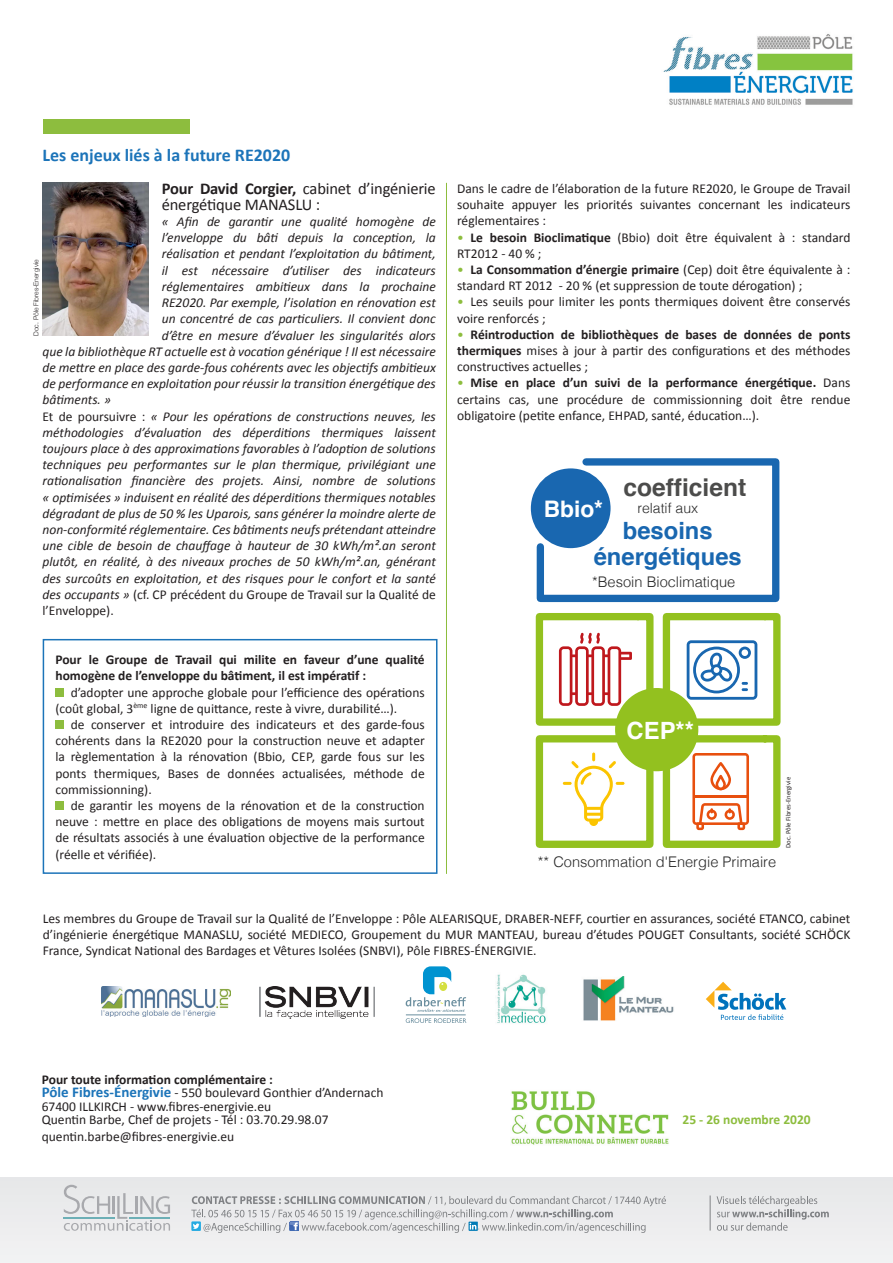
<style>
.page{position:relative;width:893px;height:1263px;background:#fff}
.page>*{position:absolute;margin:0;border:0;box-sizing:border-box;transform-origin:0 0}
.t1{font:700 24.6px "Helvetica";color:#4c4c4b}
.t2{font:700 23.85px/25.7px "Helvetica";color:#1967b0;text-align:center}
.t3{font:700 23.85px "Helvetica";color:#fff}
.t4{font:700 22.8px "Helvetica";color:#fff}
.t5{font:700 18px "Calibri";color:#1c74b9}
.t6{font:16.5px/16.2px "Calibri";letter-spacing:-.01em;color:#231f20}
.t7{font:300 14.7px "Helvetica";color:#282828}
.t8{font:300 13.95px "Helvetica";color:#282828}
.t9{font:13.5px/16.2px "Calibri";color:#231f20;text-align:justify}
.t10{font:italic 13.5px/16.2px "Calibri";color:#231f20;text-align:justify}
.t11{font:700 13.5px/16.2px "Calibri";color:#231f20}
.t12{font:700 13.5px "Calibri";color:#8dbd3e}
.t13{font:300 6.75px "Helvetica Neue";color:#231f20}
.t14{font:6.75px "Calibri";color:#231f20}
.s1{font-weight:700}
.s2{font-style:normal}
.s3{color:#8dbd3e}
.s4{font-weight:700;font-size:15px;color:#1c74b9}
</style>
<div class="page">
<div style="left:0;top:1177px;width:893px;height:86px;background:#eeeeef"></div>
<svg style="left:64px;top:1185px;width:106px;height:46px"></svg>
<svg style="left:717px;top:1196px;width:112px;height:35px"></svg>
<hr style="left:710px;top:1195px;width:1px;height:35px;background:#808285">
<svg style="left:191px;top:1196px;width:475px;height:37px"></svg>
<img style="left:663px;top:34px;width:190px;height:71px">
<div style="left:43px;top:639px;width:394px;height:235px;border:2px solid #1c74b9"></div>
<img style="left:511px;top:1091px;width:158px;height:54px">
<div style="left:43px;top:119px;width:146px;height:15px;background:#8dbd3e"></div>
<hr style="left:446px;top:183px;width:1px;height:691px;background:#8dbd3e">
<img style="left:101px;top:986px;width:130px;height:30px">
<img style="left:496px;top:974px;width:50px;height:49px">
<svg style="left:406px;top:1018px;width:60px;height:5px"></svg>
<svg style="left:406px;top:966px;width:60px;height:46px"></svg>
<hr style="left:406px;top:1014px;width:60px;height:1px;background:#6a8e9e">
<img style="left:260px;top:986px;width:115px;height:33px">
<img style="left:583px;top:976px;width:91px;height:45px">
<svg style="left:706px;top:982px;width:80px;height:38px"></svg>
<img style="left:43px;top:183px;width:106px;height:153px">
<div style="left:55px;top:688px;width:9px;height:9px;background:#8dbd3e"></div>
<div style="left:55px;top:720px;width:9px;height:9px;background:#8dbd3e"></div>
<div style="left:55px;top:801px;width:9px;height:9px;background:#8dbd3e"></div>
<svg style="left:532px;top:458px;width:249px;height:390px"></svg>
<div style="left:615px;top:688px;width:83px;height:83px;background:#93c11f;border-radius:50%"></div>
<div style="left:531px;top:468px;width:80px;height:80px;background:#1967b0;border-radius:50%"></div>
<p class="t5" style="left:43px;top:144px;width:249px">Les enjeux liés à la future RE2020</p>
<p class="t6" style="left:162px;top:180px;width:276px"><span class="s1">Pour David Corgier,</span> cabinet d’ingénierie énergétique MANASLU :</p>
<p class="t10" style="left:162px;top:213px;width:276px">« Afin de garantir une qualité homogène de</p>
<p class="t10" style="left:162px;top:229px;width:276px">l’enveloppe du bâti depuis la conception, la</p>
<p class="t10" style="left:162px;top:245px;width:276px">réalisation et pendant l’exploitation du bâtiment,</p>
<p class="t10" style="left:162px;top:262px;width:276px">il est nécessaire d’utiliser des indicateurs</p>
<p class="t10" style="left:162px;top:278px;width:276px">réglementaires ambitieux dans la prochaine</p>
<p class="t10" style="left:162px;top:294px;width:276px">RE2020. Par exemple, l’isolation en rénovation est</p>
<p class="t10" style="left:162px;top:310px;width:276px">un concentré de cas particuliers. Il convient donc</p>
<p class="t10" style="left:162px;top:326px;width:276px">d’être en mesure d’évaluer les singularités alors</p>
<p class="t10" style="left:43px;top:343px;width:395px">que la bibliothèque RT actuelle est à vocation générique ! Il est nécessaire</p>
<p class="t10" style="left:43px;top:359px;width:395px">de mettre en place des garde-fous cohérents avec les objectifs ambitieux</p>
<p class="t10" style="left:43px;top:375px;width:395px">de performance en exploitation pour réussir la transition énergétique des</p>
<p class="t10" style="left:43px;top:391px;width:70px">bâtiments. »</p>
<p class="t10" style="left:43px;top:407px;width:395px"><span class="s2">Et de poursuivre :</span> « Pour les opérations de constructions neuves, les méthodologies d’évaluation des déperditions thermiques laissent toujours place à des approximations favorables à l’adoption de solutions techniques peu performantes sur le plan thermique, privilégiant une rationalisation financière des projets. Ainsi, nombre de solutions « optimisées » induisent en réalité des déperditions thermiques notables dégradant de plus de 50 % les Uparois, sans générer la moindre alerte de non-conformité réglementaire. Ces bâtiments neufs prétendant atteindre une cible de besoin de chauffage à hauteur de 30 kWh/m².an seront plutôt, en réalité, à des niveaux proches de 50 kWh/m².an, générant des surcoûts en exploitation, et des risques pour le confort et la santé des occupants » <span class="s2">(cf. CP précédent du Groupe de Travail sur la Qualité de l’Enveloppe).</span></p>
<p class="t13" style="left:31px;top:336px;width:78px;rotate:-90deg">Doc. Pôle Fibres-Energivie</p>
<p class="t11" style="left:55px;top:652px;width:371px">Pour le Groupe de Travail qui milite en faveur d’une qualité homogène de l’enveloppe du bâtiment, il est impératif :</p>
<p class="t9" style="left:55px;top:684px;width:371px;text-indent:15px">d’adopter une approche globale pour l’efficience des opérations (coût global, 3<sup>ème</sup> ligne de quittance, reste à vivre, durabilité…).</p>
<p class="t9" style="left:55px;top:716px;width:371px;text-indent:15px">de conserver et introduire des indicateurs et des garde-fous cohérents dans la RE2020 pour la construction neuve et adapter la règlementation à la rénovation (Bbio, CEP, garde fous sur les ponts thermiques, Bases de données actualisées, méthode de commissionning).</p>
<p class="t9" style="left:55px;top:797px;width:371px;text-indent:15px">de garantir les moyens de la rénovation et de la construction neuve : mettre en place des obligations de moyens mais surtout de résultats associés à une évaluation objective de la performance (réelle et vérifiée).</p>
<p class="t9" style="left:457px;top:180px;width:395px">Dans le cadre de l’élaboration de la future RE2020, le Groupe de Travail souhaite appuyer les priorités suivantes concernant les indicateurs réglementaires :</p>
<p class="t9" style="left:457px;top:229px;width:395px"><span class="s3">•</span> <span class="s1">Le besoin Bioclimatique</span> (Bbio) doit être équivalent à : standard<br>RT2012 - 40 % ;</p>
<p class="t9" style="left:457px;top:261px;width:395px"><span class="s3">•</span> <span class="s1">La Consommation d’énergie primaire</span> (Cep) doit être équivalente à : standard RT 2012 - 20 % (et suppression de toute dérogation) ;</p>
<p class="t9" style="left:457px;top:294px;width:395px"><span class="s3">•</span> Les seuils pour limiter les ponts thermiques doivent être conservés voire renforcés ;</p>
<p class="t9" style="left:457px;top:326px;width:395px"><span class="s3">•</span> <span class="s1">Réintroduction de bibliothèques de bases de données de ponts thermiques</span> mises à jour à partir des configurations et des méthodes constructives actuelles ;</p>
<p class="t9" style="left:457px;top:375px;width:395px"><span class="s3">•</span> <span class="s1">Mise en place d’un suivi de la performance énergétique.</span> Dans certains cas, une procédure de commissionning doit être rendue obligatoire (petite enfance, EHPAD, santé, éducation…).</p>
<p class="t1" style="left:623px;top:468px;width:124px">coefficient</p>
<p class="t8" style="left:637px;top:496px;width:62px">relatif aux</p>
<p class="t2" style="left:594px;top:518px;width:150px">besoins énergétiques</p>
<p class="t4" style="left:544px;top:490px;width:61px">Bbio*</p>
<p class="t7" style="left:592px;top:569px;width:145px">*Besoin Bioclimatique</p>
<p class="t3" style="left:627px;top:711px;width:69px">CEP**</p>
<p class="t7" style="left:538px;top:849px;width:240px">** Consommation d'Energie Primaire</p>
<p class="t14" style="left:784px;top:848px;width:72px;rotate:-90deg">Doc. Pôle Fibres-Energivie</p>
<p class="t9" style="left:43px;top:910px;width:809px">Les membres du Groupe de Travail sur la Qualité de l’Enveloppe : Pôle ALEARISQUE, DRABER-NEFF, courtier en assurances, société ETANCO, cabinet d’ingénierie énergétique MANASLU, société MEDIECO, Groupement du MUR MANTEAU, bureau d’études POUGET Consultants, société SCHÖCK France, Syndicat National des Bardages et Vêtures Isolées (SNBVI), Pôle FIBRES-ÉNERGIVIE.</p>
<p class="t11" style="left:42px;top:1071px;width:233px">Pour toute information complémentaire :</p>
<p class="t9" style="left:42px;top:1085px;width:343px"><span class="s4">Pôle Fibres-Énergivie</span> - 550 boulevard Gonthier d’Andernach</p>
<p class="t9" style="left:42px;top:1098px;width:231px">67400 ILLKIRCH - www.fibres-energivie.eu</p>
<p class="t9" style="left:42px;top:1112px;width:288px">Quentin Barbe, Chef de projets - Tél : 03.70.29.98.07</p>
<p class="t9" style="left:42px;top:1128px;width:194px">quentin.barbe@fibres-energivie.eu</p>
<p class="t12" style="left:682px;top:1111px;width:130px">25 - 26 novembre 2020</p>
</div>
